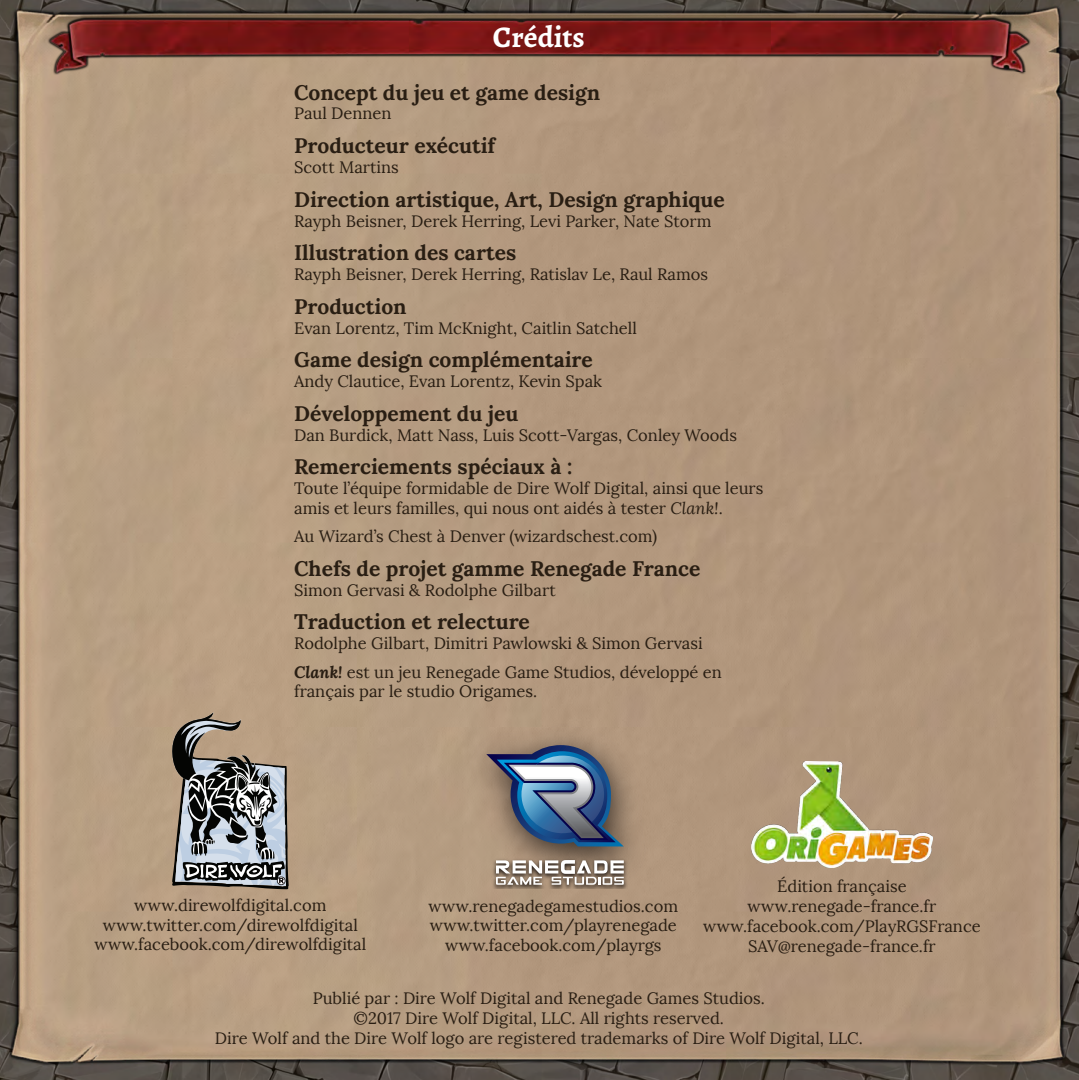
<style>
.page{position:relative;width:1079px;height:1080px;background:#fff}
.page>*{position:absolute;margin:0;border:0;box-sizing:border-box;transform-origin:0 0}
.t1{font:700 30px "Alegreya";color:#fff}
.t2{font:700 21px "Lora";color:#291e13}
.t3{font:16.5px/19.8px "Lora";color:#291e13;text-align:center}
.s1{font-style:italic}
.s2{font-weight:700;font-style:italic}
</style>
<div class="page">
<img style="left:0;top:0;width:1078px;height:1080px">
<img style="left:48px;top:17px;width:981px;height:59px">
<img style="left:751px;top:761px;width:181px;height:106px">
<img style="left:467px;top:720px;width:182px;height:168px">
<svg style="left:486px;top:745px;width:137px;height:101px;background:#69778a"></svg>
<img style="left:490px;top:856px;width:139px;height:32px">
<svg style="left:496px;top:860px;width:127px;height:24px"></svg>
<svg style="left:170px;top:712px;width:119px;height:177px;background:#898681"></svg>
<h1 class="t1" style="left:493px;top:18px;width:93px">Crédits</h1>
<p class="t2" style="left:294px;top:78px;width:307px">Concept du jeu et game design</p>
<p class="t3" style="left:294px;top:104px;width:99px">Paul Dennen</p>
<p class="t2" style="left:294px;top:132px;width:203px">Producteur exécutif</p>
<p class="t3" style="left:294px;top:157px;width:106px">Scott Martins</p>
<p class="t2" style="left:294px;top:185px;width:432px">Direction artistique, Art, Design graphique</p>
<p class="t3" style="left:294px;top:211px;width:418px">Rayph Beisner, Derek Herring, Levi Parker, Nate Storm</p>
<p class="t2" style="left:294px;top:239px;width:223px">Illustration des cartes</p>
<p class="t3" style="left:294px;top:264px;width:415px">Rayph Beisner, Derek Herring, Ratislav Le, Raul Ramos</p>
<p class="t2" style="left:294px;top:293px;width:114px">Production</p>
<p class="t3" style="left:294px;top:318px;width:344px">Evan Lorentz, Tim McKnight, Caitlin Satchell</p>
<p class="t2" style="left:294px;top:346px;width:300px">Game design complémentaire</p>
<p class="t3" style="left:294px;top:371px;width:309px">Andy Clautice, Evan Lorentz, Kevin Spak</p>
<p class="t2" style="left:294px;top:400px;width:226px">Développement du jeu</p>
<p class="t3" style="left:294px;top:425px;width:444px">Dan Burdick, Matt Nass, Luis Scott-Vargas, Conley Woods</p>
<p class="t2" style="left:294px;top:453px;width:279px">Remerciements spéciaux à :</p>
<p class="t3" style="left:294px;top:478px;width:470px;text-align:left">Toute l’équipe formidable de Dire Wolf Digital, ainsi que leurs amis et leurs familles, qui nous ont aidés à tester <span class="s1">Clank!</span>.</p>
<p class="t3" style="left:294px;top:526px;width:364px">Au Wizard’s Chest à Denver (wizardschest.com)</p>
<p class="t2" style="left:294px;top:555px;width:407px">Chefs de projet gamme Renegade France</p>
<p class="t3" style="left:294px;top:580px;width:263px">Simon Gervasi &amp; Rodolphe Gilbart</p>
<p class="t2" style="left:294px;top:608px;width:237px">Traduction et relecture</p>
<p class="t3" style="left:294px;top:629px;width:429px;line-height:28.3px;text-align:left">Rodolphe Gilbart, Dimitri Pawlowski &amp; Simon Gervasi<br><span class="s2">Clank!</span> est un jeu Renegade Game Studios, développé en</p>
<p class="t3" style="left:294px;top:682px;width:244px">français par le studio Origames.</p>
<p class="t3" style="left:703px;top:877px;width:279px">Édition française www.renegade-france.fr www.facebook.com/PlayRGSFrance<br>SAV@renegade-france.fr</p>
<p class="t3" style="left:94px;top:895px;width:273px">www.direwolfdigital.com www.twitter.com/direwolfdigital www.facebook.com/direwolfdigital</p>
<p class="t3" style="left:428px;top:896px;width:251px">www.renegadegamestudios.com www.twitter.com/playrenegade www.facebook.com/playrgs</p>
<p class="t3" style="left:215px;top:988px;width:649px">Publié par : Dire Wolf Digital and Renegade Games Studios.<br>©2017 Dire Wolf Digital, LLC. All rights reserved.<br>Dire Wolf and the Dire Wolf logo are registered trademarks of Dire Wolf Digital, LLC.</p>
</div>
